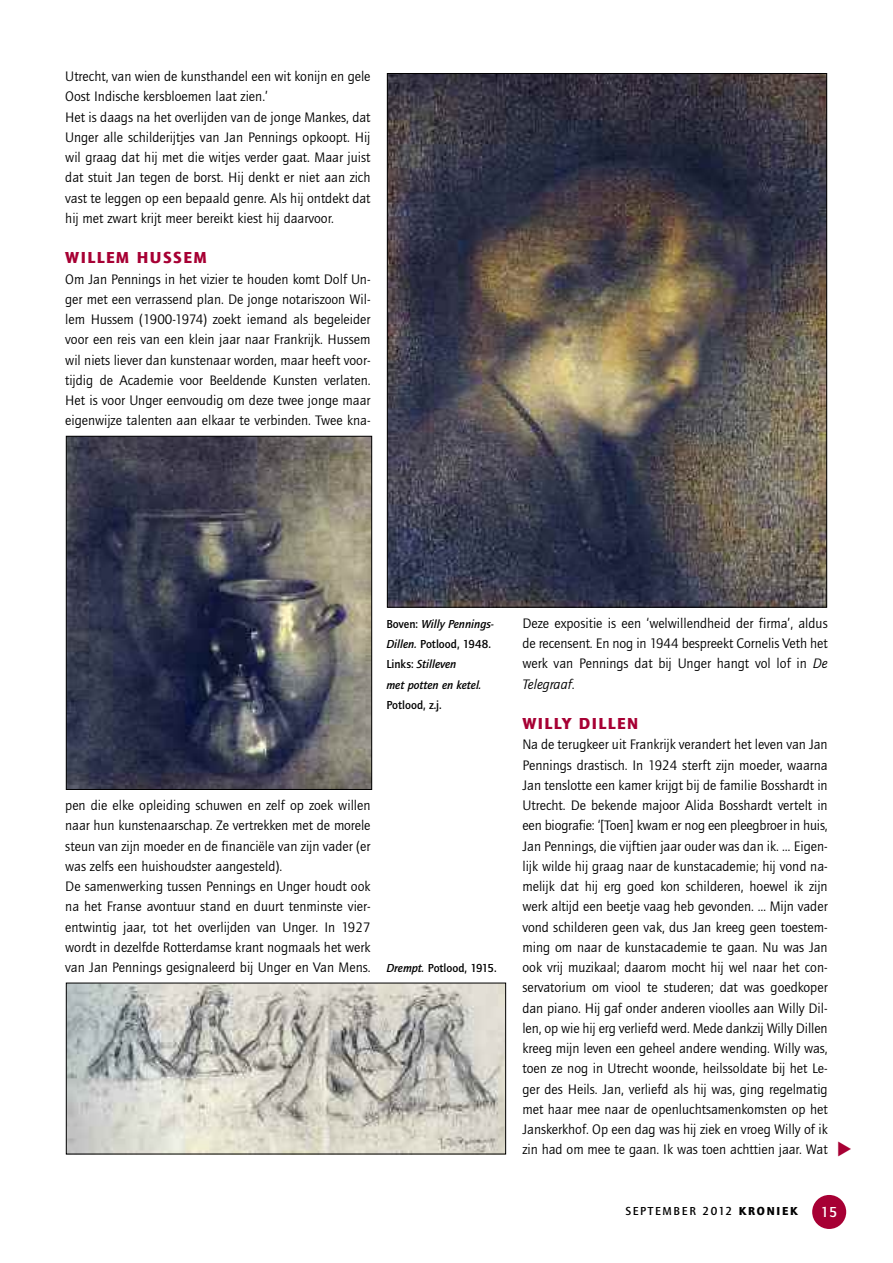
<style>
.page{position:relative;width:893px;height:1263px;background:#fff}
.page>*{position:absolute;margin:0;border:0;box-sizing:border-box;transform-origin:0 0}
.t1{font:900 16.5px "Quay Sans EF";letter-spacing:.09em;color:#a70034}
.t2{font:500 15px "Quay Sans";color:#fff}
.t3{font:14.25px/20.2px "Quay Sans";color:#000;text-align:justify}
.t4{font:italic 500 12px/20.2px "Quay Sans";color:#000}
.t5{font:500 12px "Quay Sans";color:#000}
.t6{font:500 12px "Quay Sans";letter-spacing:.135em;color:#000}
.s1{font-style:normal}
.s2{font-style:italic}
.s3{font-family:"Quay Sans EF";font-weight:900}
</style>
<div class="page">
<div style="left:812px;top:1195px;width:34px;height:34px;background:#a70034;border-radius:50%"></div>
<img style="left:68px;top:985px;width:436px;height:167px">
<img style="left:68px;top:438px;width:302px;height:350px">
<div style="left:66px;top:436px;width:306px;height:354px;border:1px solid #000"></div>
<img style="left:389px;top:75px;width:436px;height:531px">
<p class="t3" style="left:65px;top:66px;width:307px;text-align:left">Utrecht, van wien de kunsthandel een wit konijn en gele Oost Indische kersbloemen laat zien.’<br>Het is daags na het overlijden van de jonge Mankes, dat Unger alle schilderijtjes van Jan Pennings opkoopt. Hij wil graag dat hij met die witjes verder gaat. Maar juist dat stuit Jan tegen de borst. Hij denkt er niet aan zich vast te leggen op een bepaald genre. Als hij ontdekt dat hij met zwart krijt meer bereikt kiest hij daarvoor.</p>
<p class="t1" style="left:65px;top:248px;width:143px">WILLEM HUSSEM</p>
<p class="t3" style="left:65px;top:268px;width:307px">Om Jan Pennings in het vizier te houden komt Dolf Un&shy;ger met een verrassend plan. De jonge notariszoon Wil&shy;lem Hussem (1900-1974) zoekt iemand als begeleider voor een reis van een klein jaar naar Frankrijk. Hussem wil niets liever dan kunstenaar worden, maar heeft voor&shy;tijdig de Academie voor Beeldende Kunsten verlaten.<br>Het is voor Unger eenvoudig om deze twee jonge maar eigenwijze talenten aan elkaar te verbinden. Twee kna-</p>
<p class="t4" style="left:386px;top:613px;width:109px"><span class="s1">Boven:</span> Willy Pennings-<br>Dillen. <span class="s1">Potlood, 1948.<br>Links:</span> Stilleven<br>met potten en ketel.</p>
<p class="t5" style="left:386px;top:698px;width:57px">Potlood, z.j.</p>
<p class="t3" style="left:65px;top:795px;width:307px;text-align:left">pen die elke opleiding schuwen en zelf op zoek willen naar hun kunstenaarschap. Ze vertrekken met de morele steun van zijn moeder en de financiële van zijn vader (er was zelfs een huishoudster aangesteld).<br>De samenwerking tussen Pennings en Unger houdt ook na het Franse avontuur stand en duurt tenminste vier&shy;entwintig jaar, tot het overlijden van Unger. In 1927 wordt in dezelfde Rotterdamse krant nogmaals het werk van Jan Pennings gesignaleerd bij Unger en Van Mens.</p>
<p class="t5" style="left:386px;top:961px;width:112px"><span class="s2">Drempt.</span> Potlood, 1915.</p>
<p class="t3" style="left:522px;top:613px;width:307px">Deze expositie is een ‘welwillendheid der firma’, aldus de recensent. En nog in 1944 bespreekt Cornelis Veth het werk van Pennings dat bij Unger hangt vol lof in <span class="s2">De Telegraaf</span>.</p>
<p class="t1" style="left:522px;top:714px;width:117px">WILLY DILLEN</p>
<p class="t3" style="left:522px;top:734px;width:307px">Na de terugkeer uit Frankrijk verandert het leven van Jan Pennings drastisch. In 1924 sterft zijn moeder, waarna Jan tenslotte een kamer krijgt bij de familie Bosshardt in Utrecht. De bekende majoor Alida Bosshardt vertelt in een biografie: ‘[Toen] kwam er nog een pleegbroer in huis, Jan Pennings, die vijftien jaar ouder was dan ik. … Eigen&shy;lijk wilde hij graag naar de kunstacademie; hij vond na&shy;melijk dat hij erg goed kon schilderen, hoewel ik zijn werk altijd een beetje vaag heb gevonden. … Mijn vader vond schilderen geen vak, dus Jan kreeg geen toestem&shy;ming om naar de kunstacademie te gaan. Nu was Jan ook vrij muzikaal; daarom mocht hij wel naar het con&shy;servatorium om viool te studeren; dat was goedkoper dan piano. Hij gaf onder anderen vioolles aan Willy Dil&shy;len, op wie hij erg verliefd werd. Mede dankzij Willy Dillen kreeg mijn leven een geheel andere wending. Willy was, toen ze nog in Utrecht woonde, heilssoldate bij het Le&shy;ger des Heils. Jan, verliefd als hij was, ging regelmatig met haar mee naar de openluchtsamenkomsten op het Janskerkhof. Op een dag was hij ziek en vroeg Willy of ik zin had om mee te gaan. Ik was toen achttien jaar. Wat</p>
<p class="t6" style="left:625px;top:1204px;width:174px">SEPTEMBER 2012 <span class="s3">KRONIEK</span></p>
<p class="t2" style="left:821px;top:1203px;width:18px">15</p>
</div>
